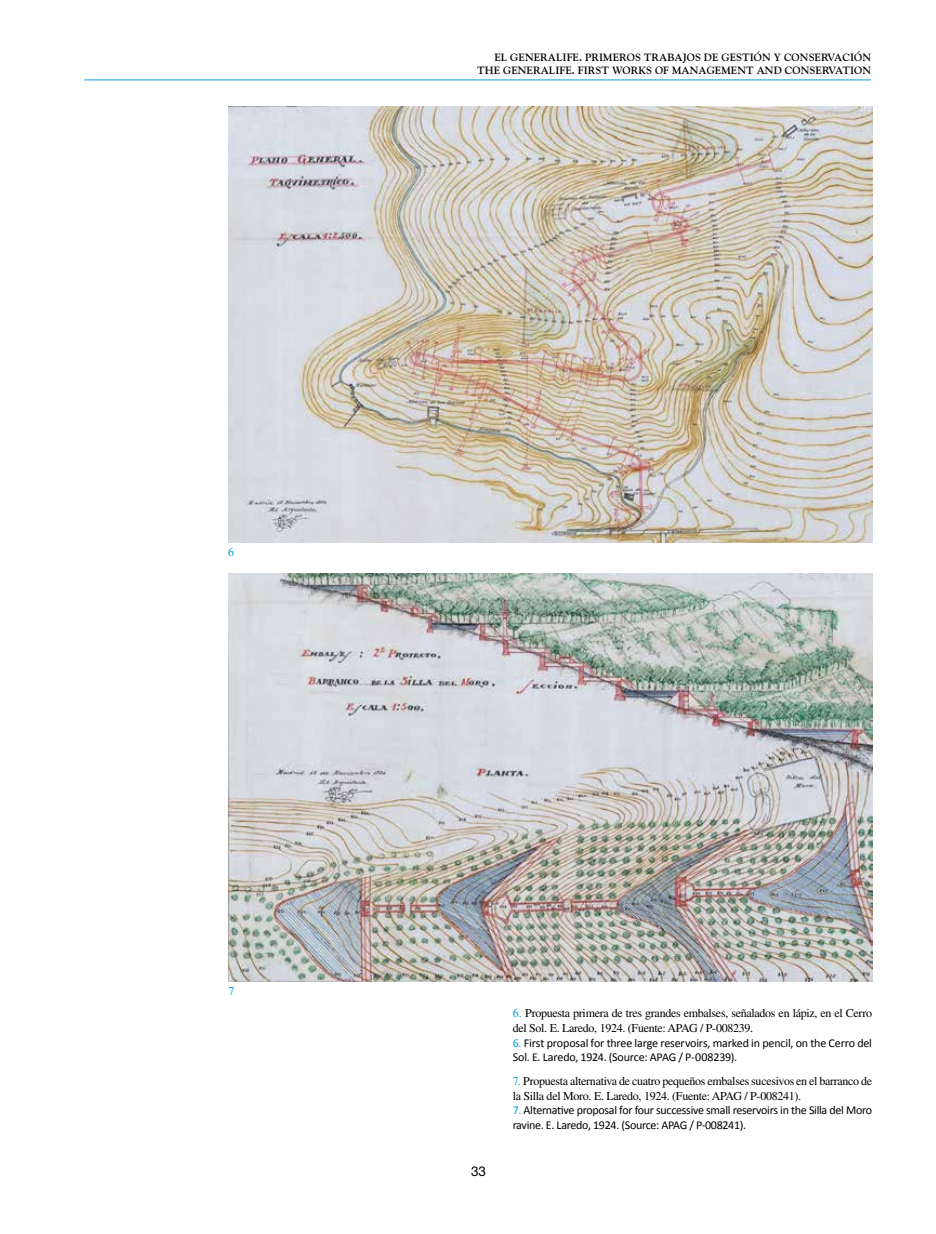
<style>
.page{position:relative;width:936px;height:1234px;background:#fff}
.page>*{position:absolute;margin:0;border:0;box-sizing:border-box;transform-origin:0 0}
.t1{font:13.5px "Helvetica Neue LT Std";color:#000}
.t2{font:12px/15px "Times LT Std";letter-spacing:-.025em;color:#000}
.t3{font:12px/14.4px "Calibri";letter-spacing:-.025em;color:#000}
.t4{font:12px "Times LT Std";color:#009fe3}
.t5{font:700 10.5px/12.6px "Goudy Std";letter-spacing:.005em;color:#000;text-align:right}
.s1{color:#009fe3}
</style>
<div class="page">
<hr style="left:84px;top:80px;width:787px;height:1px;background:#009fe3">
<img style="left:228px;top:106px;width:644px;height:436px">
<img style="left:228px;top:573px;width:644px;height:407px">
<p class="t4" style="left:228px;top:545px;width:7px">6</p>
<p class="t4" style="left:228px;top:983px;width:7px">7</p>
<p class="t5" style="left:477px;top:51px;width:395px">EL GENERALIFE. PRIMEROS TRABAJOS DE GESTIÓN Y CONSERVACIÓN<br>THE GENERALIFE. FIRST WORKS OF MANAGEMENT AND CONSERVATION</p>
<p class="t1" style="left:471px;top:1162px;width:17px">33</p>
<p class="t2" style="left:512px;top:1005px;width:361px"><span class="s1">6.</span> Propuesta primera de tres grandes embalses, señalados en lápiz, en el Cerro del Sol. E. Laredo, 1924. (Fuente: APAG / P-008239.</p>
<p class="t3" style="left:512px;top:1035px;width:361px"><span class="s1">6.</span> First proposal for three large reservoirs, marked in pencil, on the Cerro del<br>Sol. E. Laredo, 1924. (Source: APAG / P-008239).</p>
<p class="t2" style="left:512px;top:1073px;width:361px"><span class="s1">7.</span> Propuesta alternativa de cuatro pequeños embalses sucesivos en el barranco de la Silla del Moro. E. Laredo, 1924. (Fuente: APAG / P-008241).</p>
<p class="t3" style="left:512px;top:1102px;width:361px"><span class="s1">7.</span> Alternative proposal for four successive small reservoirs in the Silla del Moro ravine. E. Laredo, 1924. (Source: APAG / P-008241).</p>
</div>
